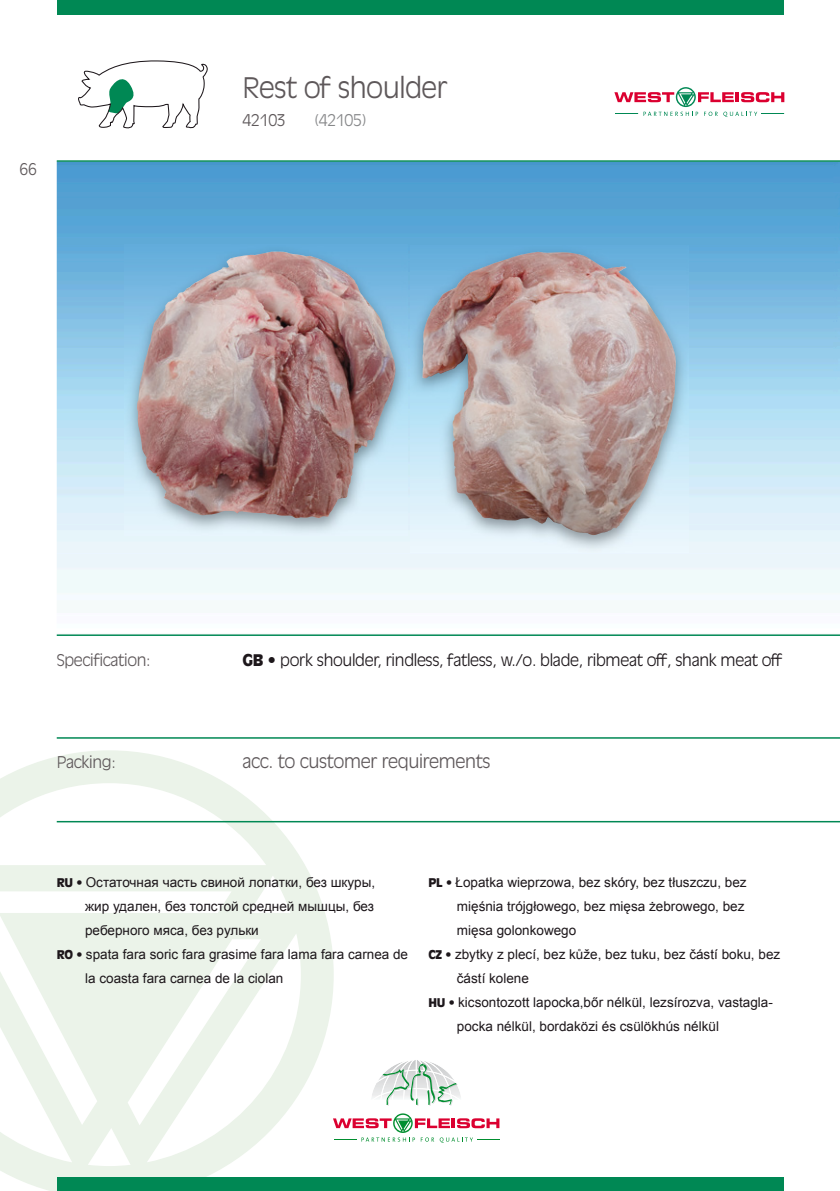
<style>
.page{position:relative;width:840px;height:1191px;background:#fff}
.page>*{position:absolute;margin:0;border:0;box-sizing:border-box;transform-origin:0 0}
.t1{font:300 28px "Antique Olive";letter-spacing:-.02em;color:#5e585a}
.t2{font:300 18px "Antique Olive";letter-spacing:-.02em;color:#5e585a}
.t3{font:300 16px "Antique Olive";letter-spacing:-.02em;color:#1d171b}
.t4{font:300 16px "Antique Olive";letter-spacing:-.02em;color:#5e585a}
.t5{font:300 16px "Antique Olive";letter-spacing:-.02em;color:#868789}
.t6{font:13.6px "Arial";color:#1d171b}
.s1{font-family:"Antique Olive LT";font-weight:900}
.s2{font-family:"Antique Olive LT";font-weight:900;font-size:12px}
</style>
<div class="page">
<svg style="left:0;top:750px;width:333px;height:441px;fill:#ebf3e9"></svg>
<img style="left:57px;top:162px;width:782px;height:431px">
<hr style="left:57px;top:160px;width:782px;height:2px;background:#008854">
<hr style="left:57px;top:634px;width:782px;height:2px;background:#008854">
<svg style="left:333px;top:1113px;width:166px;height:29px"></svg>
<svg style="left:372px;top:1060px;width:89px;height:45px"></svg>
<div style="left:57px;top:0;width:726px;height:15px;background:#008854"></div>
<div style="left:57px;top:1177px;width:726px;height:14px;background:#008854"></div>
<hr style="left:57px;top:737px;width:782px;height:1px;background:#008854">
<hr style="left:57px;top:821px;width:782px;height:1px;background:#008854">
<svg style="left:614px;top:88px;width:169px;height:29px"></svg>
<img style="left:124px;top:245px;width:283px;height:291px">
<img style="left:137px;top:251px;width:210px;height:267px">
<img style="left:410px;top:245px;width:278px;height:308px">
<img style="left:422px;top:252px;width:211px;height:283px">
<svg style="left:78px;top:60px;width:130px;height:68px"></svg>
<p class="t4" style="left:20px;top:159px;width:19px">66</p>
<h1 class="t1" style="left:242px;top:71px;width:206px">Rest of shoulder</h1>
<p class="t4" style="left:242px;top:111px;width:45px">42103</p>
<p class="t5" style="left:314px;top:111px;width:53px">(42105)</p>
<p class="t4" style="left:57px;top:651px;width:95px">Specification:</p>
<p class="t3" style="left:242px;top:651px;width:541px"><span class="s1">GB •</span> pork shoulder, rindless, fatless, w./o. blade, ribmeat off, shank meat off</p>
<p class="t4" style="left:57px;top:753px;width:61px">Packing:</p>
<h2 class="t2" style="left:242px;top:751px;width:249px">acc. to customer requirements</h2>
<p class="t6" style="left:57px;top:873px;width:320px"><span class="s2">RU •</span> Остаточная часть свиной лопатки, без шкуры,</p>
<p class="t6" style="left:85px;top:897px;width:290px">жир удален, без толстой средней мышцы, без</p>
<p class="t6" style="left:85px;top:921px;width:175px">реберного мяса, без рульки</p>
<p class="t6" style="left:57px;top:945px;width:353px"><span class="s2">RO •</span> spata fara soric fara grasime fara lama fara carnea de</p>
<p class="t6" style="left:85px;top:969px;width:200px">la coasta fara carnea de la ciolan</p>
<p class="t6" style="left:428px;top:873px;width:319px"><span class="s2">PL •</span> Łopatka wieprzowa, bez skóry, bez tłuszczu, bez</p>
<p class="t6" style="left:456px;top:897px;width:289px">mięśnia trójgłowego, bez mięsa żebrowego, bez</p>
<p class="t6" style="left:456px;top:921px;width:121px">mięsa golonkowego</p>
<p class="t6" style="left:428px;top:945px;width:353px"><span class="s2">CZ •</span> zbytky z plecí, bez kůže, bez tuku, bez částí boku, bez</p>
<p class="t6" style="left:456px;top:969px;width:74px">částí kolene</p>
<p class="t6" style="left:428px;top:993px;width:346px"><span class="s2">HU •</span> kicsontozott lapocka,bőr nélkül, lezsírozva, vastagla-</p>
<p class="t6" style="left:456px;top:1017px;width:263px">pocka nélkül, bordaközi és csülökhús nélkül</p>
</div>
